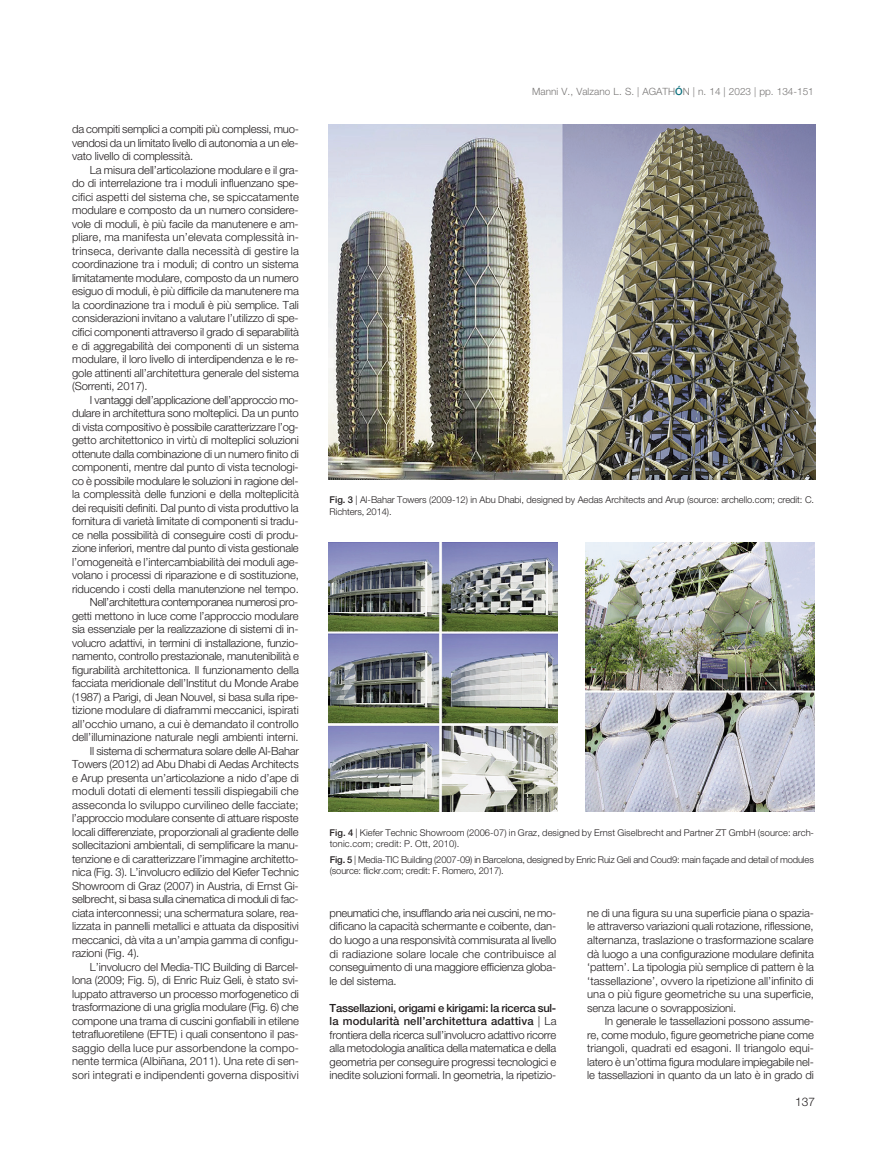
<style>
.page{position:relative;width:886px;height:1170px;background:#fff}
.page>*{position:absolute;margin:0;border:0;box-sizing:border-box;transform-origin:0 0}
.t1{font:300 11.88px "Helvetica Neue LT Std";color:#231f20}
.t2{font:300 11.25px/13.5px "Helvetica Neue LT Std";letter-spacing:-.01em;color:#231f20;text-align:justify}
.t3{font:300 11.25px "Helvetica Neue LT Std";letter-spacing:.01em;color:#231f20}
.t4{font:300 11.25px "Helvetica Neue LT Std";letter-spacing:.015em;color:#231f20}
.t5{font:300 11.25px "Helvetica Neue LT Std";letter-spacing:-.035em;color:#231f20}
.t6{font:300 10px "Helvetica Neue LT Std";color:#777574}
.t7{font:300 9.38px/11.2px "Helvetica Neue LT Std";letter-spacing:-.005em;color:#231f20}
.s1{font-weight:500;color:#096e7c}
.s2{font-weight:500}
</style>
<div class="page">
<img style="left:328px;top:124px;width:487px;height:355px">
<img style="left:328px;top:543px;width:229px;height:268px">
<img style="left:586px;top:542px;width:229px;height:269px">
<p class="t2" style="left:72px;top:124px;width:228px">da compiti semplici a compiti più complessi, muo&shy;vendosi da un limitato livello di autonomia a un ele&shy;vato livello di complessità.</p>
<p class="t2" style="left:72px;top:164px;width:228px;text-indent:18px">La misura dell’articolazione modulare e il gra&shy;do di interrelazione tra i moduli influenzano spe&shy;cifici aspetti del sistema che, se spiccatamente modulare e composto da un numero considere&shy;vole di moduli, è più facile da manutenere e am&shy;pliare, ma manifesta un’elevata complessità in&shy;trinseca, derivante dalla necessità di gestire la coordinazione tra i moduli; di contro un sistema limitatamente modulare, composto da un numero esiguo di moduli, è più difficile da manutenere ma la coordinazione tra i moduli è più semplice. Tali considerazioni invitano a valutare l’utilizzo di spe&shy;cifici componenti attraverso il grado di separabilità e di aggregabilità dei componenti di un sistema modulare, il loro livello di interdipendenza e le re&shy;gole attinenti all’architettura generale del sistema (Sorrenti, 2017).</p>
<p class="t2" style="left:90px;top:394px;width:210px">I vantaggi dell’applicazione dell’approccio mo-</p>
<p class="t2" style="left:72px;top:407px;width:228px">dulare in architettura sono molteplici. Da un punto</p>
<p class="t2" style="left:72px;top:421px;width:228px">di vista compositivo è possibile caratterizzare l’og-</p>
<p class="t2" style="left:72px;top:434px;width:228px">getto architettonico in virtù di molteplici soluzioni</p>
<p class="t2" style="left:72px;top:448px;width:228px">ottenute dalla combinazione di un numero finito di</p>
<p class="t2" style="left:72px;top:461px;width:228px">componenti, mentre dal punto di vista tecnologi-</p>
<p class="t2" style="left:72px;top:475px;width:228px">co è possibile modulare le soluzioni in ragione del-</p>
<p class="t2" style="left:72px;top:488px;width:228px">la complessità delle funzioni e della molteplicità</p>
<p class="t2" style="left:72px;top:502px;width:228px">dei requisiti definiti. Dal punto di vista produttivo la</p>
<p class="t2" style="left:72px;top:515px;width:228px">fornitura di varietà limitate di componenti si tradu-</p>
<p class="t2" style="left:72px;top:529px;width:228px">ce nella possibilità di conseguire costi di produ-</p>
<p class="t2" style="left:72px;top:542px;width:228px">zione inferiori, mentre dal punto di vista gestionale</p>
<p class="t2" style="left:72px;top:556px;width:228px">l’omogeneità e l’intercambiabilità dei moduli age-</p>
<p class="t2" style="left:72px;top:569px;width:228px">volano i processi di riparazione e di sostituzione,</p>
<p class="t2" style="left:72px;top:583px;width:228px">riducendo i costi della manutenzione nel tempo.</p>
<p class="t5" style="left:90px;top:598px;width:210px">Nell’architettura contemporanea numerosi pro-</p>
<p class="t2" style="left:72px;top:610px;width:228px">getti mettono in luce come l’approccio modulare</p>
<p class="t2" style="left:72px;top:623px;width:228px">sia essenziale per la realizzazione di sistemi di in-</p>
<p class="t2" style="left:72px;top:637px;width:228px">volucro adattivi, in termini di installazione, funzio-</p>
<p class="t2" style="left:72px;top:650px;width:228px">namento, controllo prestazionale, manutenibilità e</p>
<p class="t2" style="left:72px;top:664px;width:228px">figurabilità architettonica. Il funzionamento della</p>
<p class="t2" style="left:72px;top:677px;width:228px">facciata meridionale dell’Institut du Monde Arabe</p>
<p class="t2" style="left:72px;top:691px;width:228px">(1987) a Parigi, di Jean Nouvel, si basa sulla ripe-</p>
<p class="t2" style="left:72px;top:704px;width:228px">tizione modulare di diaframmi meccanici, ispirati</p>
<p class="t2" style="left:72px;top:718px;width:228px">all’occhio umano, a cui è demandato il controllo</p>
<p class="t2" style="left:72px;top:731px;width:228px">dell’illuminazione naturale negli ambienti interni.</p>
<p class="t2" style="left:90px;top:745px;width:211px">Il sistema di schermatura solare delle Al-Bahar</p>
<p class="t2" style="left:72px;top:758px;width:228px">Towers (2012) ad Abu Dhabi di Aedas Architects</p>
<p class="t2" style="left:72px;top:772px;width:228px">e Arup presenta un’articolazione a nido d’ape di</p>
<p class="t3" style="left:72px;top:787px;width:228px">moduli dotati di elementi tessili dispiegabili che</p>
<p class="t3" style="left:72px;top:800px;width:228px">asseconda lo sviluppo curvilineo delle facciate;</p>
<p class="t2" style="left:72px;top:812px;width:228px">l’approccio modulare consente di attuare risposte</p>
<p class="t2" style="left:72px;top:826px;width:228px">locali differenziate, proporzionali al gradiente delle</p>
<p class="t2" style="left:72px;top:839px;width:228px">sollecitazioni ambientali, di semplificare la manu-</p>
<p class="t2" style="left:72px;top:853px;width:228px">tenzione e di caratterizzare l’immagine architetto-</p>
<p class="t2" style="left:72px;top:866px;width:228px">nica (Fig. 3). L’involucro edilizio del Kiefer Technic</p>
<p class="t2" style="left:72px;top:880px;width:228px">Showroom di Graz (2007) in Austria, di Ernst Gi-</p>
<p class="t2" style="left:72px;top:893px;width:228px">selbrecht, si basa sulla cinematica di moduli di fac-</p>
<p class="t2" style="left:72px;top:907px;width:228px">ciata interconnessi; una schermatura solare, rea-</p>
<p class="t2" style="left:72px;top:920px;width:228px">lizzata in pannelli metallici e attuata da dispositivi</p>
<p class="t2" style="left:72px;top:934px;width:228px">meccanici, dà vita a un’ampia gamma di configu-</p>
<p class="t2" style="left:72px;top:947px;width:69px">razioni (Fig. 4).</p>
<p class="t2" style="left:90px;top:961px;width:210px">L’involucro del Media-TIC Building di Barcel-</p>
<p class="t2" style="left:72px;top:974px;width:228px">lona (2009; Fig. 5), di Enric Ruiz Geli, è stato svi-</p>
<p class="t2" style="left:72px;top:988px;width:228px">luppato attraverso un processo morfogenetico di</p>
<p class="t2" style="left:72px;top:1001px;width:228px">trasformazione di una griglia modulare (Fig. 6) che</p>
<p class="t2" style="left:72px;top:1015px;width:228px">compone una trama di cuscini gonfiabili in etilene</p>
<p class="t2" style="left:72px;top:1028px;width:228px">tetrafluoretilene (EFTE) i quali consentono il pas-</p>
<p class="t3" style="left:72px;top:1043px;width:228px">saggio della luce pur assorbendone la compo-</p>
<p class="t2" style="left:72px;top:1055px;width:228px">nente termica (Albiñana, 2011). Una rete di sen-</p>
<p class="t4" style="left:72px;top:1070px;width:228px">sori integrati e indipendenti governa dispositivi</p>
<p class="t6" style="left:532px;top:88px;width:283px">Manni V., Valzano L. S. | AGATH<span class="s1">Ó</span>N | n. 14 | 2023 | pp. 134-151</p>
<p class="t7" style="left:330px;top:495px;width:486px"><span class="s2">Fig. 3</span> | Al-Bahar Towers (2009-12) in Abu Dhabi, designed by Aedas Architects and Arup (source: archello.com; credit: C.<br>Richters, 2014).</p>
<p class="t7" style="left:330px;top:827px;width:486px"><span class="s2">Fig. 4</span> | Kiefer Technic Showroom (2006-07) in Graz, designed by Ernst Giselbrecht and Partner ZT GmbH (source: arch&shy;tonic.com; credit: P. Ott, 2010).</p>
<p class="t7" style="left:330px;top:854px;width:486px"><span class="s2">Fig. 5</span> | Media-TIC Building (2007-09) in Barcelona, designed by Enric Ruiz Geli and Coud9: main façade and detail of modules (source: flickr.com; credit: F. Romero, 2017).</p>
<p class="t2" style="left:330px;top:907px;width:228px">pneumatici che, insufflando aria nei cuscini, ne mo&shy;dificano la capacità schermante e coibente, dan&shy;do luogo a una responsività commisurata al livello di radiazione solare locale che contribuisce al conseguimento di una maggiore efficienza globa&shy;le del sistema.</p>
<p class="t2" style="left:330px;top:1001px;width:228px"><span class="s2">Tassellazioni, origami e kirigami: la ricerca sul&shy;la modularità nell’architettura adattiva</span> | La frontiera della ricerca sull’involucro adattivo ricorre alla metodologia analitica della matematica e della geometria per conseguire progressi tecnologici e inedite soluzioni formali. In geometria, la ripetizio-</p>
<p class="t2" style="left:587px;top:907px;width:228px">ne di una figura su una superficie piana o spazia&shy;le attraverso variazioni quali rotazione, riflessione, alternanza, traslazione o trasformazione scalare dà luogo a una configurazione modulare definita ‘pattern’. La tipologia più semplice di pattern è la ‘tassellazione’, ovvero la ripetizione all’infinito di una o più figure geometriche su una superficie, senza lacune o sovrapposizioni.</p>
<p class="t2" style="left:587px;top:1015px;width:228px;text-indent:18px">In generale le tassellazioni possono assume&shy;re, come modulo, figure geometriche piane come triangoli, quadrati ed esagoni. Il triangolo equi&shy;latero è un’ottima figura modulare impiegabile nel&shy;le tassellazioni in quanto da un lato è in grado di</p>
<p class="t1" style="left:795px;top:1097px;width:21px">137</p>
</div>
